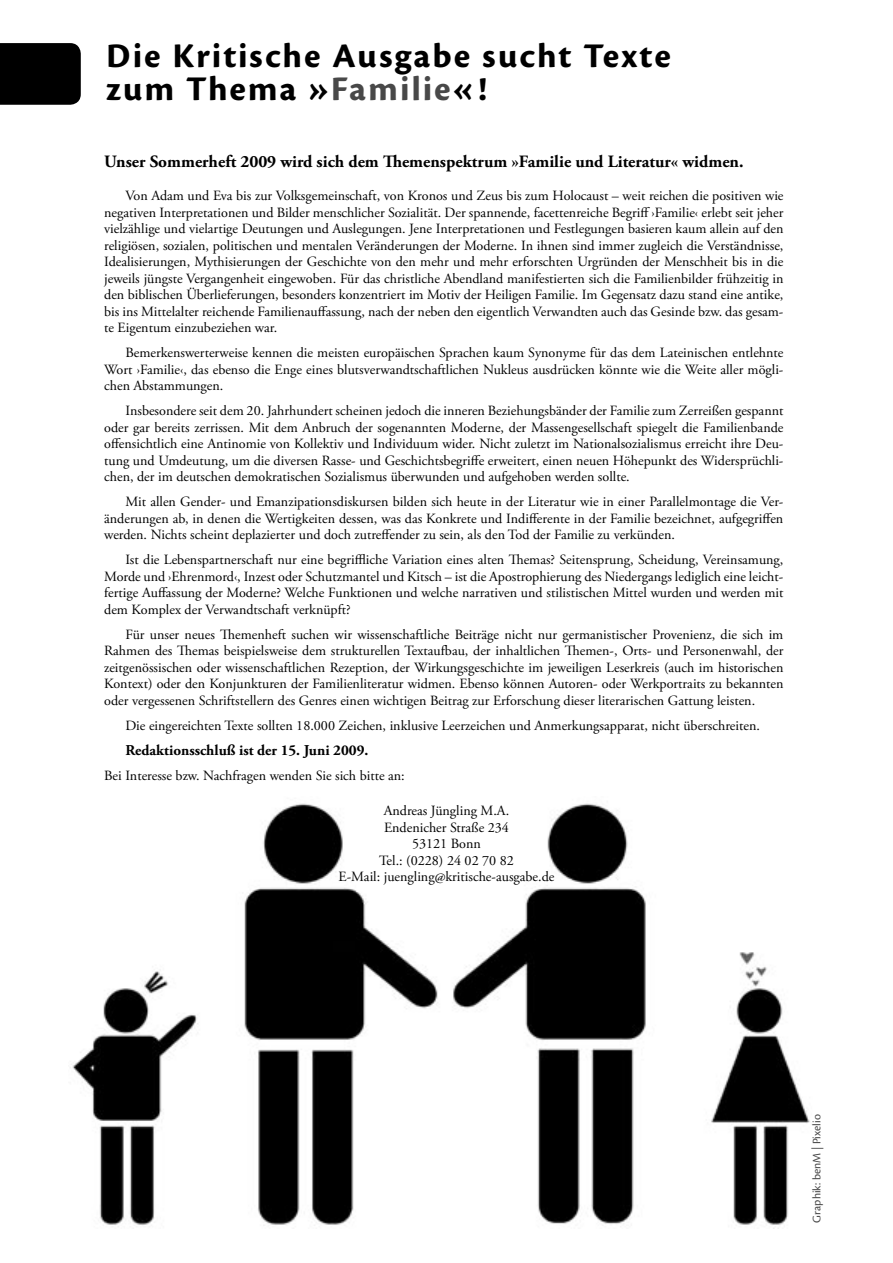
<style>
.page{position:relative;width:893px;height:1263px;background:#fff}
.page>*{position:absolute;margin:0;border:0;box-sizing:border-box;transform-origin:0 0}
.Überschrift_2{font:36px/33px "Cronos Pro Bold Capt";letter-spacing:.055em;color:#000}
.Fließtext{font:700 17.25px "Adobe Garamond Pro";color:#000}
.Fließtext-2{font:700 15px "Adobe Garamond Pro";color:#000}
.Fließtext-3{font:14.1px/16.5px "Adobe Garamond Pro";color:#000;text-align:justify}
.t1{font:12px "Cronos Pro";color:#484848}
.s1{color:#484848}
</style>
<div class="page">
<div style="left:0;top:43px;width:81px;height:62px;background:#000"></div>
<img style="left:70px;top:803px;width:740px;height:423px">
<p class="Überschrift_2" style="left:106px;top:40px;width:566px">Die Kritische Ausgabe sucht Texte zum Thema »<span class="s1">Familie</span>«!</p>
<p class="Fließtext" style="left:104px;top:151px;width:641px">Unser Sommerheft 2009 wird sich dem Themenspektrum »Familie und Literatur« widmen.</p>
<p class="Fließtext-3" style="left:104px;top:188px;width:681px;text-indent:21px">Von Adam und Eva bis zur Volksgemeinschaft, von Kronos und Zeus bis zum Holocaust – weit reichen die positiven wie negativen Interpretationen und Bilder menschlicher Sozialität. Der spannende, facettenreiche Begriff ›Familie‹ erlebt seit jeher vielzählige und vielartige Deutungen und Auslegungen. Jene Interpretationen und Festlegungen basieren kaum allein auf den religiösen, sozialen, politischen und mentalen Veränderungen der Moderne. In ihnen sind immer zugleich die Verständnisse, Idealisierungen, Mythisierungen der Geschichte von den mehr und mehr erforschten Urgründen der Menschheit bis in die jeweils jüngste Vergangenheit eingewoben. Für das christliche Abendland manifestierten sich die Familienbilder frühzeitig in den biblischen Überlieferungen, besonders konzentriert im Motiv der Heiligen Familie. Im Gegensatz dazu stand eine antike, bis ins Mittelalter reichende Familienauffassung, nach der neben den eigentlich Verwandten auch das Gesinde bzw. das gesam&shy;te Eigentum einzubeziehen war.</p>
<p class="Fließtext-3" style="left:104px;top:345px;width:681px;text-indent:21px">Bemerkenswerterweise kennen die meisten europäischen Sprachen kaum Synonyme für das dem Lateinischen entlehnte Wort ›Familie‹, das ebenso die Enge eines blutsverwandtschaftlichen Nukleus ausdrücken könnte wie die Weite aller mögli&shy;chen Abstammungen.</p>
<p class="Fließtext-3" style="left:104px;top:403px;width:681px;text-indent:21px">Insbesondere seit dem 20. Jahrhundert scheinen jedoch die inneren Beziehungsbänder der Familie zum Zerreißen gespannt oder gar bereits zerrissen. Mit dem Anbruch der sogenannten Moderne, der Massengesellschaft spiegelt die Familienbande offensichtlich eine Antinomie von Kollektiv und Individuum wider. Nicht zuletzt im Nationalsozialismus erreicht ihre Deu&shy;tung und Umdeutung, um die diversen Rasse- und Geschichtsbegriffe erweitert, einen neuen Höhepunkt des Widersprüchli&shy;chen, der im deutschen demokratischen Sozialismus überwunden und aufgehoben werden sollte.</p>
<p class="Fließtext-3" style="left:104px;top:494px;width:681px;text-indent:21px">Mit allen Gender- und Emanzipationsdiskursen bilden sich heute in der Literatur wie in einer Parallelmontage die Ver&shy;änderungen ab, in denen die Wertigkeiten dessen, was das Konkrete und Indifferente in der Familie bezeichnet, aufgegriffen werden. Nichts scheint deplazierter und doch zutreffender zu sein, als den Tod der Familie zu verkünden.</p>
<p class="Fließtext-3" style="left:104px;top:552px;width:681px;text-indent:21px">Ist die Lebenspartnerschaft nur eine begriffliche Variation eines alten Themas? Seitensprung, Scheidung, Vereinsamung, Morde und ›Ehrenmord‹, Inzest oder Schutzmantel und Kitsch – ist die Apostrophierung des Niedergangs lediglich eine leicht&shy;fertige Auffassung der Moderne? Welche Funktionen und welche narrativen und stilistischen Mittel wurden und werden mit dem Komplex der Verwandtschaft verknüpft?</p>
<p class="Fließtext-3" style="left:104px;top:626px;width:681px;text-indent:21px">Für unser neues Themenheft suchen wir wissenschaftliche Beiträge nicht nur germanistischer Provenienz, die sich im Rahmen des Themas beispielsweise dem strukturellen Textaufbau, der inhaltlichen Themen-, Orts- und Personenwahl, der zeitgenössischen oder wissenschaftlichen Rezeption, der Wirkungsgeschichte im jeweiligen Leserkreis (auch im historischen Kontext) oder den Konjunkturen der Familienliteratur widmen. Ebenso können Autoren- oder Werkportraits zu bekannten oder vergessenen Schriftstellern des Genres einen wichtigen Beitrag zur Erforschung dieser literarischen Gattung leisten.</p>
<p class="Fließtext-3" style="left:125px;top:717px;width:636px">Die eingereichten Texte sollten 18.000 Zeichen, inklusive Leerzeichen und Anmerkungsapparat, nicht überschreiten.</p>
<p class="Fließtext-2" style="left:125px;top:741px;width:244px">Redaktionsschluß ist der 15. Juni 2009.</p>
<p class="Fließtext-3" style="left:104px;top:767px;width:302px">Bei Interesse bzw. Nachfragen wenden Sie sich bitte an:</p>
<p class="Fließtext-3" style="left:384px;top:803px;width:127px">Andreas Jüngling M.A.</p>
<p class="Fließtext-3" style="left:384px;top:819px;width:126px">Endenicher Straße 234</p>
<p class="Fließtext-3" style="left:412px;top:836px;width:70px">53121 Bonn</p>
<p class="Fließtext-3" style="left:379px;top:852px;width:136px">Tel.: (0228) 24 02 70 82</p>
<p class="Fließtext-3" style="left:339px;top:869px;width:217px">E-Mail: juengling@kritische-ausgabe.de</p>
<p class="t1" style="left:810px;top:1222px;width:110px;rotate:-90deg">Graphik: benM | Pixelio</p>
</div>
